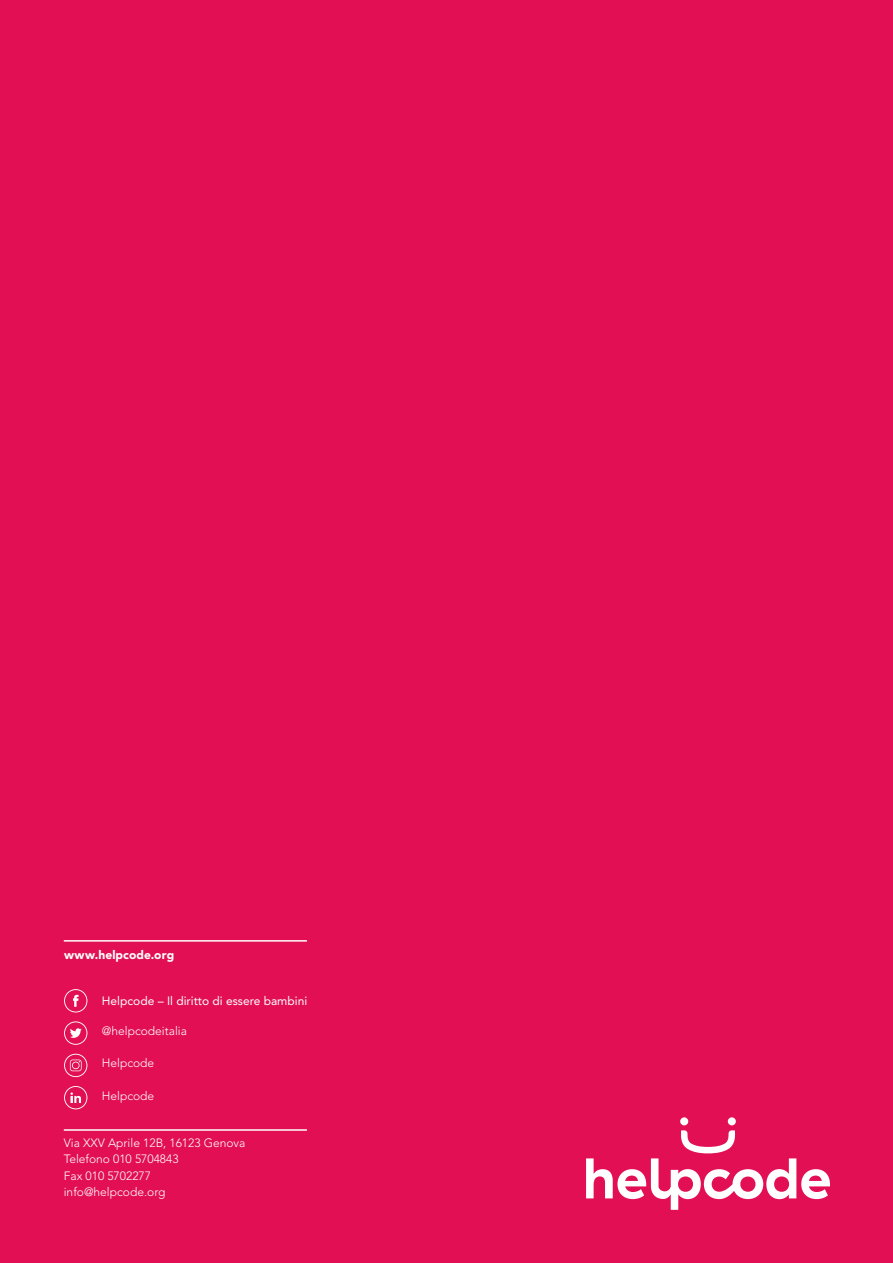
<style>
.page{position:relative;width:893px;height:1263px;background:#e20f55}
.page>*{position:absolute;margin:0;border:0;box-sizing:border-box;transform-origin:0 0}
.t1{font:300 12px/16.5px "Avenir LT Std";color:#fff}
.t2{font:12px "Avenir LT Std";color:#fff}
.t3{font:900 12px "Avenir LT Std";letter-spacing:.01em;color:#fff}
</style>
<div class="page">
<div style="left:680px;top:1117px;width:8px;height:8px;background:#fff;border-radius:50%"></div>
<div style="left:728px;top:1117px;width:8px;height:8px;background:#fff;border-radius:50%"></div>
<svg style="left:586px;top:1130px;width:244px;height:80px"></svg>
<svg style="left:64px;top:1086px;width:23px;height:23px"></svg>
<svg style="left:64px;top:989px;width:23px;height:23px"></svg>
<svg style="left:64px;top:1021px;width:23px;height:24px"></svg>
<svg style="left:64px;top:1054px;width:23px;height:23px"></svg>
<hr style="left:64px;top:940px;width:243px;height:1px;background:#fff">
<hr style="left:64px;top:1129px;width:243px;height:2px;background:#fff">
<p class="t3" style="left:64px;top:947px;width:112px">www.helpcode.org</p>
<p class="t2" style="left:102px;top:994px;width:207px">Helpcode – Il diritto di essere bambini</p>
<p class="t1" style="left:102px;top:1023px;width:87px">@helpcodeitalia</p>
<p class="t1" style="left:102px;top:1055px;width:54px">Helpcode</p>
<p class="t1" style="left:102px;top:1087px;width:54px">Helpcode</p>
<p class="t1" style="left:64px;top:1134px;width:183px">Via XXV Aprile 12B, 16123 Genova<br>Telefono 010 5704843<br>Fax 010 5702277 info@helpcode.org</p>
</div>
